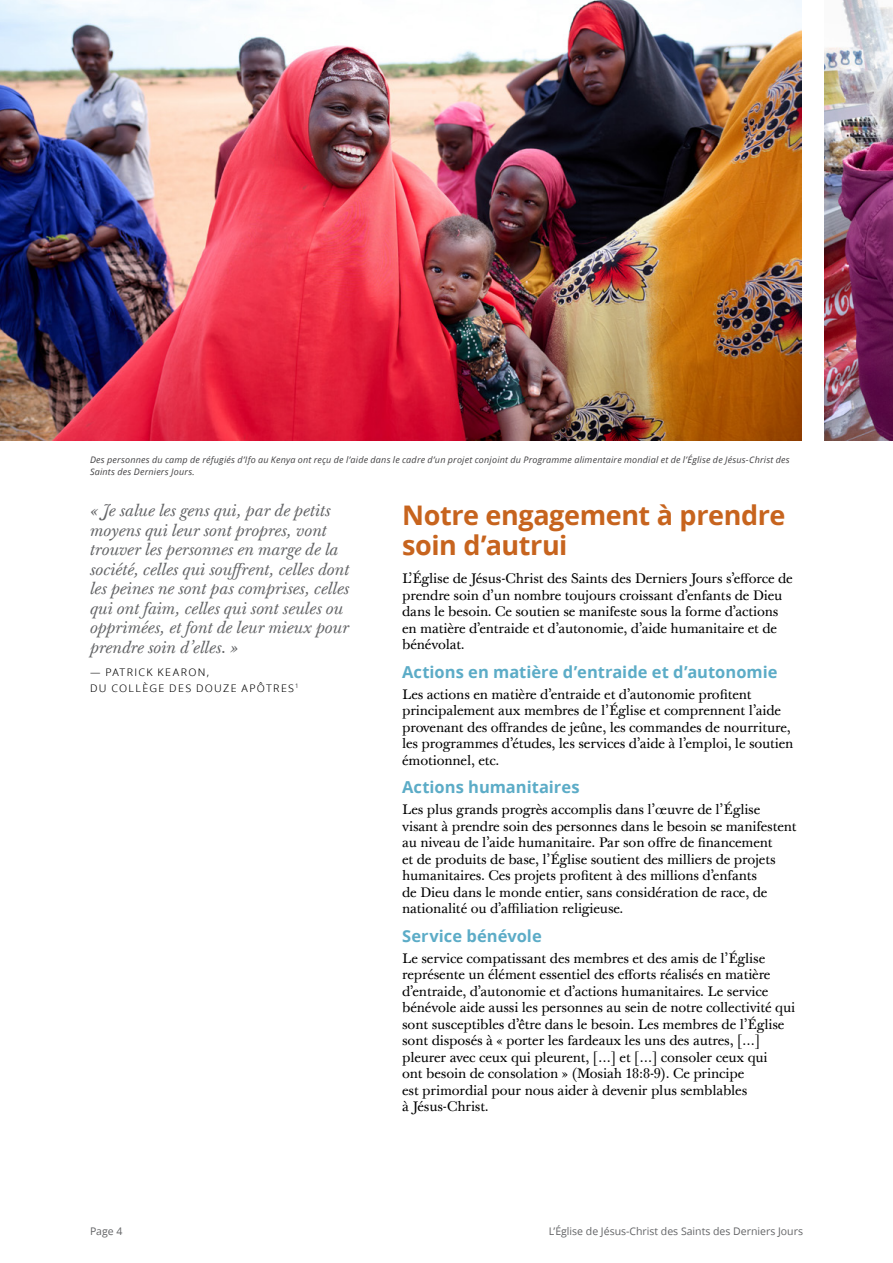
<style>
.page{position:relative;width:893px;height:1263px;background:#fff}
.page>*{position:absolute;margin:0;border:0;box-sizing:border-box;transform-origin:0 0}
.para_Level1HeadingYellow25{font:700 27px/30px "Zoramlds Lat";letter-spacing:-.015em;color:#c7641e}
.para_PullQuoteLeftBlue40{font:italic 16.5px/19.5px "Mc Kay Prolds Lat";letter-spacing:.005em;color:#636466}
.para_Subtitle-H2{font:700 16.5px "Zoramlds Lat";color:#5cacc7}
.para_Copy{font:13.5px/16.5px "Mc Kay Prolds Lat";letter-spacing:-.01em;color:#000}
.t1{font:10.5px "Zoramlds Lat";color:#636466}
.para_PullQuoteSource{font:10.5px "Zoramlds Lat";letter-spacing:.125em;color:#000}
.para_Caption{font:italic 9px/12px "Zoramlds Lat";letter-spacing:.025em;color:#414042}
</style>
<div class="page">
<img style="left:0;top:0;width:801px;height:440px">
<img style="left:825px;top:0;width:68px;height:440px">
<p class="para_Caption" style="left:90px;top:454px;width:701px">Des personnes du camp de réfugiés d’Ifo au Kenya ont reçu de l’aide dans le cadre d’un projet conjoint du Programme alimentaire mondial et de l’Église de Jésus-Christ des<br>Saints des Derniers Jours.</p>
<p class="para_PullQuoteLeftBlue40" style="left:90px;top:501px;width:261px">« Je salue les gens qui, par de petits moyens qui leur sont propres, vont trouver les personnes en marge de la société, celles qui souffrent, celles dont les peines ne sont pas comprises, celles qui ont faim, celles qui sont seules ou opprimées, et font de leur mieux pour prendre soin d’elles. »</p>
<p class="para_PullQuoteSource" style="left:90px;top:664px;width:121px">— PATRICK KEARON,</p>
<p class="para_PullQuoteSource" style="left:90px;top:680px;width:210px">DU COLLÈGE DES DOUZE APÔTRES<sup>1</sup></p>
<p class="para_Level1HeadingYellow25" style="left:402px;top:500px;width:385px">Notre engagement à prendre soin d’autrui</p>
<p class="para_Copy" style="left:402px;top:570px;width:392px">L’Église de Jésus-Christ des Saints des Derniers Jours s’efforce de prendre soin d’un nombre toujours croissant d’enfants de Dieu dans le besoin. Ce soutien se manifeste sous la forme d’actions en matière d’entraide et d’autonomie, d’aide humanitaire et de bénévolat.</p>
<p class="para_Subtitle-H2" style="left:402px;top:659px;width:377px">Actions en matière d’entraide et d’autonomie</p>
<p class="para_Copy" style="left:402px;top:686px;width:393px">Les actions en matière d’entraide et d’autonomie profitent principalement aux membres de l’Église et comprennent l’aide provenant des offrandes de jeûne, les commandes de nourriture, les programmes d’études, les services d’aide à l’emploi, le soutien émotionnel, etc.</p>
<p class="para_Subtitle-H2" style="left:402px;top:775px;width:179px">Actions humanitaires</p>
<p class="para_Copy" style="left:402px;top:801px;width:396px">Les plus grands progrès accomplis dans l’œuvre de l’Église visant à prendre soin des personnes dans le besoin se manifestent au niveau de l’aide humanitaire. Par son offre de financement<br>et de produits de base, l’Église soutient des milliers de projets humanitaires. Ces projets profitent à des millions d’enfants<br>de Dieu dans le monde entier, sans considération de race, de nationalité ou d’affiliation religieuse.</p>
<p class="para_Subtitle-H2" style="left:402px;top:923px;width:141px">Service bénévole</p>
<p class="para_Copy" style="left:402px;top:950px;width:394px">Le service compatissant des membres et des amis de l’Église représente un élément essentiel des efforts réalisés en matière d’entraide, d’autonomie et d’actions humanitaires. Le service bénévole aide aussi les personnes au sein de notre collectivité qui sont susceptibles d’être dans le besoin. Les membres de l’Église sont disposés à « porter les fardeaux les uns des autres, […] pleurer avec ceux qui pleurent, […] et […] consoler ceux qui<br>ont besoin de consolation » (Mosiah 18:8-9). Ce principe<br>est primordial pour nous aider à devenir plus semblables<br>à Jésus-Christ.</p>
<p class="t1" style="left:90px;top:1224px;width:34px">Page 4</p>
<p class="t1" style="left:549px;top:1224px;width:255px">L’Église de Jésus-Christ des Saints des Derniers Jours</p>
</div>
